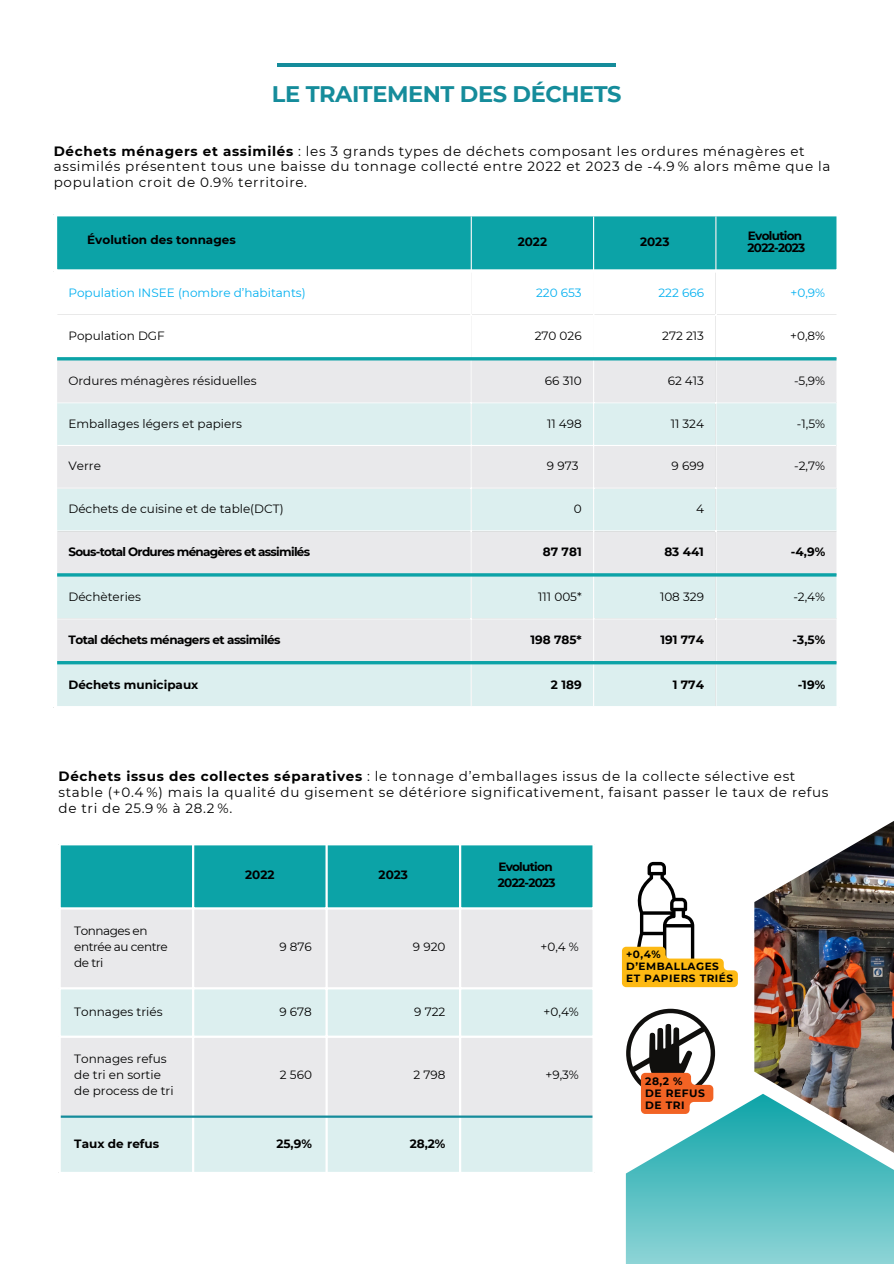
<style>
.page{position:relative;width:894px;height:1264px;background:#fff}
.page>*{position:absolute;margin:0;border:0;box-sizing:border-box;transform-origin:0 0}
.t1{font:700 22.5px "Montserrat";letter-spacing:-.02em;color:#158c9b}
.t2{font:13.5px/15.8px "Montserrat";letter-spacing:.05em;color:#000}
.t3{font:12px/16px "Montserrat";color:#000}
.t4{font:700 12px "Montserrat";letter-spacing:-.04em;color:#000}
.t5{font:700 12px "Montserrat";letter-spacing:-.06em;color:#000}
.t6{font:12px "Montserrat";color:#03b0f0}
.t7{font:700 12px "Montserrat";color:#000}
.t8{font:12px/16px "Montserrat";letter-spacing:-.035em;color:#000}
.t9{font:700 10.65px "Montserrat";letter-spacing:.05em;color:#000}
.t10{font:700 10.5px/11.9px "Montserrat";letter-spacing:.05em;color:#000}
.s1{font-weight:700}
</style>
<div class="page">
<div style="left:61px;top:845px;width:531px;height:62px;background:#0ca3a7"></div>
<div style="left:61px;top:910px;width:531px;height:77px;background:#e9e9eb"></div>
<svg style="left:61px;top:989px;width:531px;height:182px;background:#e1eced"></svg>
<hr style="left:192px;top:845px;width:2px;height:326px;background:#fff">
<hr style="left:325px;top:845px;width:2px;height:326px;background:#fff">
<hr style="left:459px;top:845px;width:2px;height:326px;background:#fff">
<hr style="left:58px;top:1035px;width:536px;height:2px;background:#fff">
<hr style="left:61px;top:1115px;width:531px;height:2px;background:#158c9b">
<svg style="left:626px;top:1008px;width:89px;height:85px"></svg>
<svg style="left:621px;top:861px;width:116px;height:126px"></svg>
<div style="left:57px;top:216px;width:779px;height:53px;background:#0ca3a7"></div>
<div style="left:57px;top:360px;width:779px;height:42px;background:#e9e9eb"></div>
<svg style="left:57px;top:403px;width:779px;height:303px;background:#e1eced"></svg>
<hr style="left:470px;top:216px;width:1px;height:490px;background:#fff">
<hr style="left:593px;top:216px;width:1px;height:490px;background:#fff">
<hr style="left:715px;top:216px;width:1px;height:490px;background:#fff">
<hr style="left:57px;top:445px;width:779px;height:1px;background:#fff">
<hr style="left:57px;top:487px;width:779px;height:2px;background:#fff">
<hr style="left:57px;top:530px;width:779px;height:1px;background:#fff">
<hr style="left:57px;top:618px;width:779px;height:1px;background:#fff">
<svg style="left:57px;top:269px;width:779px;height:1px"></svg>
<hr style="left:57px;top:357px;width:779px;height:3px;background:#0ca3a7">
<hr style="left:57px;top:573px;width:779px;height:3px;background:#0ca3a7">
<hr style="left:57px;top:661px;width:779px;height:3px;background:#0ca3a7">
<svg style="left:625px;top:1093px;width:268px;height:170px;background:#79c7c7"></svg>
<img style="left:754px;top:821px;width:139px;height:335px">
<hr style="left:277px;top:64px;width:339px;height:3px;background:#158c9b">
<p class="t1" style="left:272px;top:80px;width:351px">LE TRAITEMENT DES DÉCHETS</p>
<p class="t2" style="left:54px;top:143px;width:777px"><span class="s1">Déchets ménagers et assimilés</span> : les 3 grands types de déchets composant les ordures ménagères et assimilés présentent tous une baisse du tonnage collecté entre 2022 et 2023 de -4.9 % alors même que la population croit de 0.9% territoire.</p>
<p class="t7" style="left:87px;top:232px;width:150px">Évolution des tonnages</p>
<p class="t4" style="left:517px;top:234px;width:31px">2022</p>
<p class="t4" style="left:639px;top:234px;width:31px">2023</p>
<p class="t5" style="left:747px;top:228px;width:56px">Evolution</p>
<p class="t5" style="left:747px;top:240px;width:59px">2022-2023</p>
<p class="t6" style="left:68px;top:285px;width:239px">Population INSEE (nombre d’habitants)</p>
<p class="t6" style="left:536px;top:285px;width:47px">220 653</p>
<p class="t6" style="left:658px;top:285px;width:47px">222 666</p>
<p class="t6" style="left:790px;top:285px;width:36px">+0,9%</p>
<p class="t3" style="left:68px;top:327px;width:98px">Population DGF</p>
<p class="t3" style="left:534px;top:327px;width:49px">270 026</p>
<p class="t3" style="left:662px;top:327px;width:43px">272 213</p>
<p class="t3" style="left:790px;top:327px;width:36px">+0,8%</p>
<p class="t3" style="left:68px;top:372px;width:190px">Ordures ménagères résiduelles</p>
<p class="t3" style="left:544px;top:372px;width:38px">66 310</p>
<p class="t3" style="left:667px;top:372px;width:38px">62 413</p>
<p class="t3" style="left:793px;top:372px;width:33px">-5,9%</p>
<p class="t3" style="left:68px;top:415px;width:175px">Emballages légers et papiers</p>
<p class="t3" style="left:547px;top:415px;width:36px">11 498</p>
<p class="t3" style="left:670px;top:415px;width:35px">11 324</p>
<p class="t3" style="left:796px;top:415px;width:30px">-1,5%</p>
<h4 class="t3" style="left:68px;top:458px;width:34px">Verre</h4>
<h2 class="t3" style="left:547px;top:458px;width:33px">9 973</h2>
<h3 class="t3" style="left:671px;top:458px;width:34px">9 699</h3>
<p class="t3" style="left:794px;top:458px;width:32px">-2,7%</p>
<p class="t3" style="left:68px;top:500px;width:217px">Déchets de cuisine et de table(DCT)</p>
<p class="t3" style="left:573px;top:500px;width:9px">0</p>
<p class="t3" style="left:696px;top:500px;width:9px">4</p>
<p class="t5" style="left:68px;top:544px;width:243px">Sous-total Ordures ménagères et assimilés</p>
<p class="t4" style="left:542px;top:544px;width:40px">87 781</p>
<p class="t4" style="left:664px;top:544px;width:41px">83 441</p>
<p class="t4" style="left:790px;top:544px;width:36px">-4,9%</p>
<p class="t3" style="left:68px;top:588px;width:74px">Déchèteries</p>
<p class="t3" style="left:538px;top:588px;width:45px">111 005*</p>
<p class="t3" style="left:659px;top:588px;width:45px">108 329</p>
<p class="t3" style="left:793px;top:588px;width:33px">-2,4%</p>
<p class="t4" style="left:68px;top:632px;width:214px">Total déchets ménagers et assimilés</p>
<p class="t4" style="left:530px;top:632px;width:53px">198 785*</p>
<p class="t4" style="left:660px;top:632px;width:45px">191 774</p>
<p class="t4" style="left:792px;top:632px;width:34px">-3,5%</p>
<p class="t7" style="left:68px;top:677px;width:131px">Déchets municipaux</p>
<p class="t4" style="left:551px;top:677px;width:32px">2 189</p>
<p class="t4" style="left:672px;top:677px;width:33px">1 774</p>
<p class="t4" style="left:797px;top:677px;width:29px">-19%</p>
<p class="t2" style="left:58px;top:768px;width:771px"><span class="s1">Déchets issus des collectes séparatives</span> : le tonnage d’emballages issus de la collecte sélective est stable (+0.4 %) mais la qualité du gisement se détériore significativement, faisant passer le taux de refus de tri de 25.9 % à 28.2 %.</p>
<p class="t8" style="left:74px;top:922px;width:95px">Tonnages en entrée au centre de tri</p>
<p class="t4" style="left:245px;top:867px;width:31px">2022</p>
<h1 class="t4" style="left:378px;top:867px;width:31px">2023</h1>
<h3 class="t5" style="left:498px;top:859px;width:56px">Evolution</h3>
<p class="t5" style="left:498px;top:875px;width:59px">2022-2023</p>
<p class="t3" style="left:279px;top:938px;width:34px">9 876</p>
<p class="t3" style="left:413px;top:938px;width:34px">9 920</p>
<p class="t3" style="left:540px;top:938px;width:40px">+0,4 %</p>
<p class="t3" style="left:74px;top:1003px;width:90px">Tonnages triés</p>
<p class="t3" style="left:279px;top:1003px;width:34px">9 678</p>
<p class="t3" style="left:414px;top:1003px;width:33px">9 722</p>
<p class="t3" style="left:543px;top:1003px;width:37px">+0,4%</p>
<p class="t3" style="left:74px;top:1051px;width:101px">Tonnages refus de tri en sortie de process de tri</p>
<p class="t3" style="left:280px;top:1067px;width:34px">2 560</p>
<p class="t3" style="left:413px;top:1067px;width:33px">2 798</p>
<p class="t3" style="left:545px;top:1067px;width:35px">+9,3%</p>
<p class="t7" style="left:74px;top:1136px;width:86px">Taux de refus</p>
<p class="t4" style="left:276px;top:1136px;width:37px">25,9%</p>
<p class="t4" style="left:409px;top:1136px;width:37px">28,2%</p>
<p class="t10" style="left:626px;top:948px;width:108px">+0,4%<br>D’EMBALLAGES<br>ET PAPIERS TRIÉS</p>
<p class="t9" style="left:645px;top:1074px;width:39px">28,2 %</p>
<p class="t9" style="left:645px;top:1086px;width:61px">DE REFUS</p>
<p class="t9" style="left:645px;top:1098px;width:41px">DE TRI</p>
</div>
